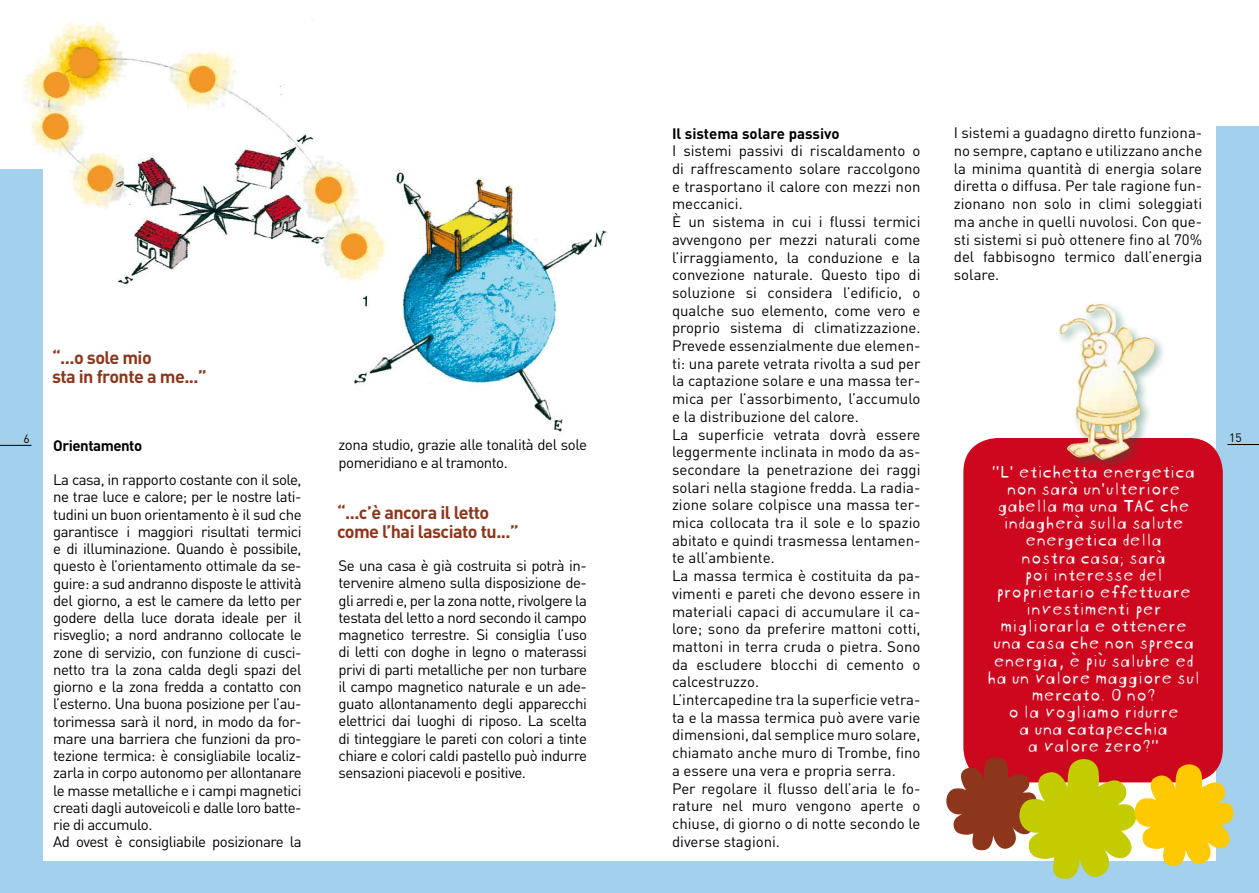
<style>
.page{position:relative;width:1259px;height:893px;background:#fff}
.page>*{position:absolute;margin:0;border:0;box-sizing:border-box;transform-origin:0 0}
.t1{font:18.6px/17.1px "Blockhead Unplugged";letter-spacing:-.025em;color:#fff;text-align:center}
.t2{font:700 18px/19.5px "DIN";letter-spacing:-.03em;color:#8d361b}
.t3{font:15px/17.7px "DIN";letter-spacing:-.01em;color:#000;text-align:justify}
.t4{font:15px/17.2px "DIN";letter-spacing:-.03em;color:#000}
.t5{font:700 15px "DIN";letter-spacing:-.005em;color:#000}
.t6{font:700 15px "DIN";letter-spacing:-.03em;color:#000}
.t7{font:12px "DIN";color:#000}
</style>
<div class="page">
<div style="left:0;top:169px;width:629px;height:724px;background:#a3d0ed"></div>
<div style="left:43px;top:124px;width:586px;height:737px;background:#fff"></div>
<img style="left:354px;top:172px;width:253px;height:260px">
<hr style="left:0;top:445px;width:32px;height:1px;background:#000">
<img style="left:23px;top:22px;width:370px;height:272px">
<div style="left:629px;top:127px;width:630px;height:766px;background:#a3d0ed"></div>
<div style="left:629px;top:119px;width:587px;height:741px;background:#fff"></div>
<hr style="left:1227px;top:444px;width:32px;height:1px;background:#000">
<div style="left:963px;top:438px;width:259px;height:344px;background:#cd071e;border-radius:34px"></div>
<div style="left:1054px;top:300px;width:142px;height:186px;background:#0f654b;opacity:.4"></div>
<img style="left:1085px;top:304px;width:14px;height:9px">
<svg style="left:943px;top:755px;width:291px;height:124px"></svg>
<p class="t7" style="left:23px;top:431px;width:8px">6</p>
<p class="t2" style="left:52px;top:347px;width:156px">“...o sole mio<br>sta in fronte a me...”</p>
<p class="t6" style="left:53px;top:435px;width:91px">Orientamento</p>
<p class="t4" style="left:53px;top:471px;width:250px">La casa, in rapporto costante con il sole, ne trae luce e calore; per le nostre lati&shy;tudini un buon orientamento è il sud che garantisce i maggiori risultati termici e di illuminazione. Quando è possibile, questo è l’orientamento ottimale da se&shy;guire: a sud andranno disposte le attività del giorno, a est le camere da letto per godere della luce dorata ideale per il risveglio; a nord andranno collocate le zone di servizio, con funzione di cusci&shy;netto tra la zona calda degli spazi del giorno e la zona fredda a contatto con l’esterno. Una buona posizione per l’au&shy;torimessa sarà il nord, in modo da for&shy;mare una barriera che funzioni da pro&shy;tezione termica: è consigliabile localiz&shy;zarla in corpo autonomo per allontanare le masse metalliche e i campi magnetici creati dagli autoveicoli e dalle loro batte&shy;rie di accumulo.<br>Ad ovest è consigliabile posizionare la</p>
<p class="t4" style="left:338px;top:436px;width:250px">zona studio, grazie alle tonalità del sole pomeridiano e al tramonto.</p>
<p class="t2" style="left:337px;top:502px;width:183px">“...c’è ancora il letto come l’hai lasciato tu...”</p>
<p class="t3" style="left:338px;top:557px;width:250px;line-height:17.2px">Se una casa è già costruita si potrà in&shy;tervenire almeno sulla disposizione de&shy;gli arredi e, per la zona notte, rivolgere la testata del letto a nord secondo il campo magnetico terrestre. Si consiglia l’uso di letti con doghe in legno o materassi privi di parti metalliche per non turbare il campo magnetico naturale e un ade&shy;guato allontanamento degli apparecchi elettrici dai luoghi di riposo. La scelta di tinteggiare le pareti con colori a tinte chiare e colori caldi pastello può indurre sensazioni piacevoli e positive.</p>
<p class="t5" style="left:672px;top:123px;width:169px">Il sistema solare passivo</p>
<p class="t3" style="left:672px;top:142px;width:250px;text-align:left">I sistemi passivi di riscaldamento o di raffrescamento solare raccolgono e trasportano il calore con mezzi non meccanici.<br>È un sistema in cui i flussi termici avvengono per mezzi naturali come l’irraggiamento, la conduzione e la convezione naturale. Questo tipo di soluzione si considera l’edificio, o qualche suo elemento, come vero e proprio sistema di climatizzazione.<br>Prevede essenzialmente due elemen&shy;ti: una parete vetrata rivolta a sud per la captazione solare e una massa ter&shy;mica per l’assorbimento, l’accumulo e la distribuzione del calore.<br>La superficie vetrata dovrà essere leggermente inclinata in modo da as&shy;secondare la penetrazione dei raggi solari nella stagione fredda. La radia&shy;zione solare colpisce una massa ter&shy;mica collocata tra il sole e lo spazio abitato e quindi trasmessa lentamen&shy;te all’ambiente.<br>La massa termica è costituita da pa&shy;vimenti e pareti che devono essere in materiali capaci di accumulare il ca&shy;lore; sono da preferire mattoni cotti, mattoni in terra cruda o pietra. Sono da escludere blocchi di cemento o calcestruzzo.<br>L’intercapedine tra la superficie vetra&shy;ta e la massa termica può avere varie dimensioni, dal semplice muro solare, chiamato anche muro di Trombe, fino a essere una vera e propria serra.<br>Per regolare il flusso dell’aria le fo&shy;rature nel muro vengono aperte o chiuse, di giorno o di notte secondo le diverse stagioni.</p>
<p class="t3" style="left:954px;top:124px;width:250px">I sistemi a guadagno diretto funziona&shy;no sempre, captano e utilizzano anche la minima quantità di energia solare diretta o diffusa. Per tale ragione fun&shy;zionano non solo in climi soleggiati ma anche in quelli nuvolosi. Con que&shy;sti sistemi si può ottenere fino al 70% del fabbisogno termico dall’energia solare.</p>
<p class="t1" style="left:986px;top:461px;width:214px">“L’ etichetta energetica non sarà un’ulteriore gabella ma una TAC che indagherà sulla salute energetica della<br>nostra casa; sarà<br>poi interesse del proprietario effettuare investimenti per migliorarla e ottenere una casa che non spreca energia, è più salubre ed ha un valore maggiore sul mercato. O no?<br>o la vogliamo ridurre<br>a una catapecchia<br>a valore zero?”</p>
<p class="t7" style="left:1229px;top:431px;width:14px">15</p>
</div>
